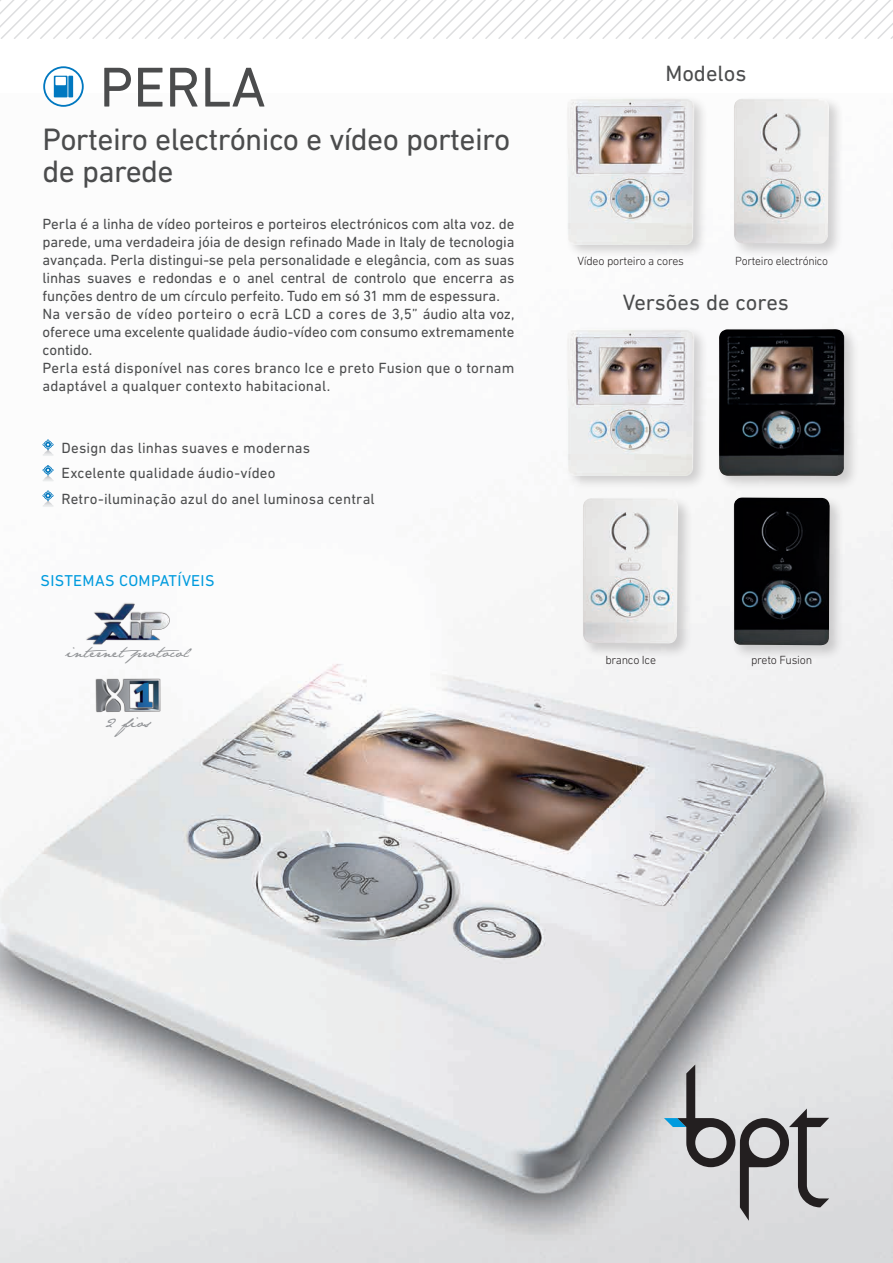
<style>
.page{position:relative;width:893px;height:1263px;background:#fff}
.page>*{position:absolute;margin:0;border:0;box-sizing:border-box;transform-origin:0 0}
.t1{font:57px "DIN Next LT Pro";color:#4b4c4d}
.t2{font:31.5px/31.5px "DIN Next LT Pro";letter-spacing:-.02em;color:#4b4c4d}
.t3{font:22.5px "DIN Next LT Pro";color:#4b4c4d}
.t4{font:16.05px "DIN Next LT Pro";letter-spacing:.02em;color:#009bde}
.t5{font:15px/18px "DIN Next LT Pro";letter-spacing:-.005em;color:#4b4c4d}
.t6{font:14.7px "Jane Austen";letter-spacing:.04em;color:#939598}
.t7{font:300 12px "DIN Next LT Pro";letter-spacing:-.02em;color:#231f20}
</style>
<div class="page">
<img style="left:0;top:444px;width:893px;height:819px">
<img style="left:94px;top:678px;width:68px;height:34px">
<img style="left:83px;top:602px;width:89px;height:42px">
<div style="left:731px;top:494px;width:114px;height:166px;background:#231f20;opacity:.2"></div>
<img style="left:733px;top:497px;width:97px;height:148px">
<div style="left:731px;top:95px;width:113px;height:164px;background:#231f20;opacity:.2"></div>
<img style="left:734px;top:98px;width:95px;height:146px">
<div style="left:580px;top:495px;width:113px;height:164px;background:#231f20;opacity:.2"></div>
<img style="left:583px;top:498px;width:95px;height:145px">
<div style="left:716px;top:326px;width:143px;height:165px;background:#231f20;opacity:.2"></div>
<img style="left:719px;top:329px;width:125px;height:147px">
<div style="left:564px;top:95px;width:145px;height:164px;background:#231f20;opacity:.2"></div>
<img style="left:567px;top:98px;width:127px;height:147px">
<div style="left:564px;top:326px;width:145px;height:164px;background:#231f20;opacity:.2"></div>
<img style="left:567px;top:329px;width:127px;height:147px">
<svg style="left:43px;top:66px;width:41px;height:41px"></svg>
<svg style="left:43px;top:439px;width:11px;height:17px"></svg>
<svg style="left:43px;top:465px;width:11px;height:16px"></svg>
<svg style="left:43px;top:490px;width:11px;height:17px"></svg>
<svg style="left:664px;top:1064px;width:165px;height:156px;background:#bbbbbd"></svg>
<svg style="left:0;top:0;width:893px;height:38px"></svg>
<h1 class="t1" style="left:99px;top:54px;width:168px">Perla</h1>
<h2 class="t2" style="left:43px;top:123px;width:469px">Porteiro electrónico e vídeo porteiro de parede</h2>
<p class="t5" style="left:43px;top:215px;width:474px">Perla é a linha de vídeo porteiros e porteiros electrónicos com alta voz. de parede, uma verdadeira jóia de design refinado Made in Italy de tecnologia avançada. Perla distingui-se pela personalidade e elegância, com as suas linhas suaves e redondas e o anel central de controlo que encerra as funções dentro de um círculo perfeito. Tudo em só 31 mm de espessura.<br>Na versão de vídeo porteiro o ecrã LCD a cores de 3,5” áudio alta voz, oferece uma excelente qualidade áudio-vídeo com consumo extremamente contido.<br>Perla está disponível nas cores branco Ice e preto Fusion que o tornam adaptável a qualquer contexto habitacional.</p>
<p class="t5" style="left:61px;top:439px;width:250px">Design das linhas suaves e modernas</p>
<p class="t5" style="left:54px;top:464px;width:223px">Excelente qualidade áudio-vídeo</p>
<p class="t5" style="left:61px;top:490px;width:315px">Retro-iluminação azul do anel luminosa central</p>
<p class="t4" style="left:41px;top:571px;width:174px">Sistemas compatíveis</p>
<p class="t6" style="left:66px;top:643px;width:125px">internetprotocol</p>
<p class="t6" style="left:105px;top:714px;width:47px">2 fios</p>
<h3 class="t3" style="left:665px;top:60px;width:83px">Modelos</h3>
<p class="t7" style="left:577px;top:254px;width:108px">Vídeo porteiro a cores</p>
<p class="t7" style="left:735px;top:254px;width:94px">Porteiro electrónico</p>
<h3 class="t3" style="left:623px;top:290px;width:168px">Versões de cores</h3>
<p class="t7" style="left:605px;top:653px;width:52px">branco Ice</p>
<p class="t7" style="left:751px;top:653px;width:63px">preto Fusion</p>
</div>
